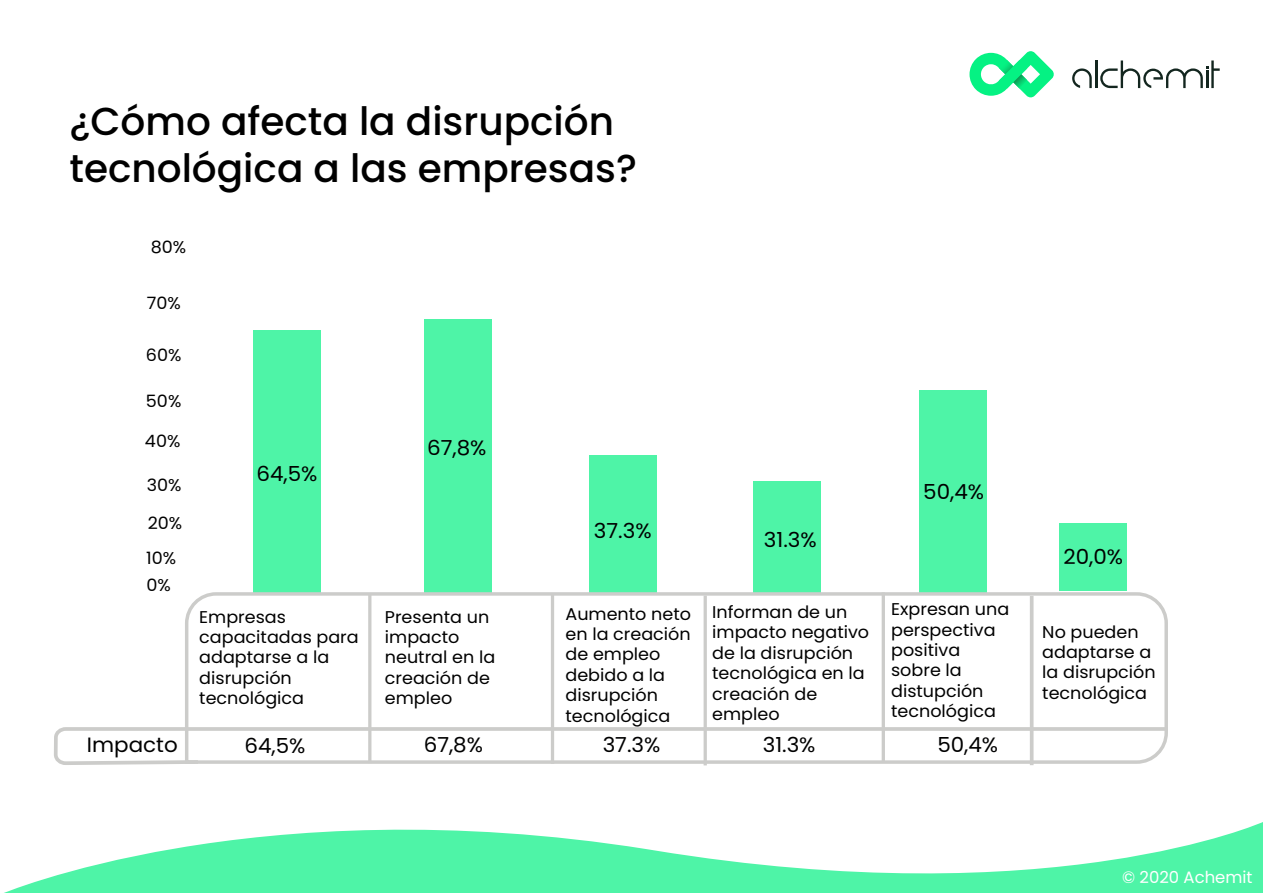
<style>
.page{position:relative;width:1263px;height:893px;background:#fff}
.page>*{position:absolute;margin:0;border:0;box-sizing:border-box;transform-origin:0 0}
.t1{font:500 39px/46.8px "Poppins";color:#000}
.t2{font:20.7px "Poppins";color:#000}
.t3{font:16.95px/20.4px "Poppins";color:#000}
.t4{font:16.5px "Poppins";color:#fff}
</style>
<div class="page">
<svg style="left:969px;top:51px;width:85px;height:46px"></svg>
<hr style="left:1095px;top:60px;width:2px;height:28px;background:#13261f">
<svg style="left:1100px;top:60px;width:120px;height:28px"></svg>
<svg style="left:1072px;top:68px;width:20px;height:20px"></svg>
<svg style="left:4px;top:822px;width:1259px;height:71px;fill:#4ef4a7"></svg>
<div style="left:253px;top:331px;width:68px;height:264px;background:#4ef4a7"></div>
<div style="left:424px;top:319px;width:67px;height:275px;background:#4ef4a7"></div>
<div style="left:589px;top:456px;width:68px;height:139px;background:#4ef4a7"></div>
<div style="left:754px;top:481px;width:67px;height:114px;background:#4ef4a7"></div>
<div style="left:919px;top:390px;width:68px;height:205px;background:#4ef4a7"></div>
<svg style="left:185px;top:590px;width:983px;height:135px"></svg>
<hr style="left:368px;top:593px;width:3px;height:170px;background:#ccccca">
<hr style="left:551px;top:594px;width:3px;height:170px;background:#ccccca">
<hr style="left:704px;top:596px;width:3px;height:169px;background:#ccccca">
<hr style="left:882px;top:592px;width:3px;height:170px;background:#ccccca">
<svg style="left:52px;top:725px;width:1119px;height:168px"></svg>
<hr style="left:1030px;top:596px;width:3px;height:169px;background:#ccccca">
<div style="left:1059px;top:524px;width:67px;height:67px;background:#4ef4a7"></div>
<h1 class="t1" style="left:69px;top:98px;width:569px">¿Cómo afecta la disrupción tecnológica a las empresas?</h1>
<p class="t3" style="left:151px;top:237px;width:37px">80%</p>
<p class="t3" style="left:147px;top:293px;width:35px">70%</p>
<p class="t3" style="left:146px;top:344px;width:37px">60%</p>
<p class="t3" style="left:146px;top:391px;width:37px">50%</p>
<p class="t3" style="left:145px;top:431px;width:37px">40%</p>
<p class="t3" style="left:147px;top:475px;width:36px">30%</p>
<p class="t3" style="left:146px;top:506px;width:38px;line-height:35.4px">20%<br>10%</p>
<p class="t3" style="left:147px;top:575px;width:26px">0%</p>
<p class="t2" style="left:256px;top:462px;width:62px">64,5%</p>
<p class="t3" style="left:199px;top:607px;width:161px">Empresas capacitadas para adaptarse a la disrupción tecnológica</p>
<p class="t2" style="left:427px;top:436px;width:61px">67,8%</p>
<p class="t2" style="left:594px;top:518px;width:59px">37.3%</p>
<p class="t2" style="left:764px;top:528px;width:54px">31.3%</p>
<p class="t2" style="left:923px;top:480px;width:62px">50,4%</p>
<p class="t3" style="left:565px;top:604px;width:127px">Aumento neto en la creación de empleo debido a la disrupción tecnológica</p>
<p class="t3" style="left:891px;top:599px;width:120px">Expresan una perspectiva positiva sobre la distupción tecnológica</p>
<p class="t3" style="left:385px;top:607px;width:112px">Presenta un impacto neutral en la creación de empleo</p>
<p class="t3" style="left:712px;top:602px;width:158px">Informan de un impacto negativo de la disrupción tecnológica en la creación de empleo</p>
<p class="t2" style="left:87px;top:733px;width:92px">Impacto</p>
<p class="t2" style="left:244px;top:733px;width:62px">64,5%</p>
<p class="t2" style="left:424px;top:733px;width:61px">67,8%</p>
<p class="t2" style="left:603px;top:733px;width:59px">37.3%</p>
<p class="t2" style="left:763px;top:733px;width:54px">31.3%</p>
<p class="t2" style="left:937px;top:732px;width:62px">50,4%</p>
<p class="t2" style="left:1063px;top:545px;width:61px">20,0%</p>
<p class="t3" style="left:1042px;top:621px;width:115px">No pueden adaptarse a la disrupción tecnológica</p>
<p class="t4" style="left:1122px;top:868px;width:132px">© 2020 Achemit</p>
</div>
